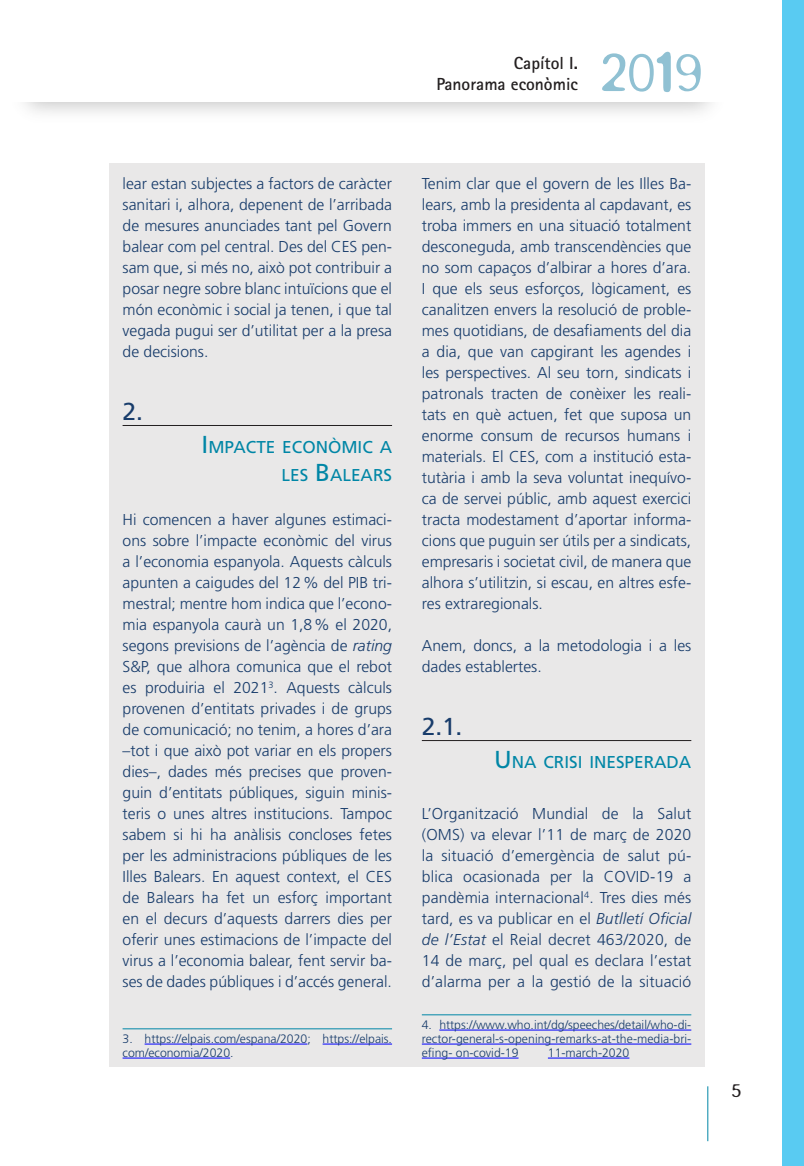
<style>
.page{position:relative;width:804px;height:1166px;background:#fff}
.page>*{position:absolute;margin:0;border:0;box-sizing:border-box;transform-origin:0 0}
.t1{font:300 61.07px "Blur";color:#90c1d3}
.t2{font:24.5px "Frutiger LT Std";color:#183c6b}
.t3{font:300 21px "Blur";color:#231f20}
.t4{font:700 17.5px/21px "Rotis Sans Serif";color:#231f20;text-align:right}
.t5{font:17.15px/28px "Frutiger LT Std";color:#0086a6;text-align:right}
.t6{font:300 15.75px/21px "Frutiger LT Std";color:#183c6b;text-align:justify}
.t7{font:300 12.25px/14px "Frutiger LT Std";color:#183c6b}
.s1{font-size:24.5px}
.s2{font-style:italic}
</style>
<div class="page">
<hr style="left:707px;top:1086px;width:1px;height:55px;background:#0086a6">
<div style="left:782px;top:0;width:22px;height:1166px;background:#59cbf2"></div>
<div style="left:109px;top:164px;width:595px;height:903px;background:#e9e8e8"></div>
<hr style="left:123px;top:425px;width:269px;height:1px;background:#231f20">
<hr style="left:123px;top:1028px;width:269px;height:1px;background:#0086a6">
<hr style="left:145px;top:1044px;width:162px;height:1px;background:#00f">
<hr style="left:322px;top:1044px;width:70px;height:1px;background:#00f">
<hr style="left:123px;top:1058px;width:107px;height:1px;background:#00f">
<hr style="left:422px;top:740px;width:269px;height:1px;background:#231f20">
<hr style="left:422px;top:1014px;width:269px;height:1px;background:#0086a6">
<hr style="left:439px;top:1030px;width:252px;height:1px;background:#00f">
<hr style="left:422px;top:1044px;width:269px;height:1px;background:#00f">
<hr style="left:422px;top:1058px;width:96px;height:1px;background:#00f">
<hr style="left:548px;top:1058px;width:81px;height:1px;background:#00f">
<p class="t4" style="left:436px;top:52px;width:143px">Capítol I.<br>Panorama econòmic</p>
<h1 class="t1" style="left:599px;top:38px;width:104px">2019</h1>
<p class="t6" style="left:123px;top:173px;width:271px">lear estan subjectes a factors de caràcter sanitari i, alhora, depenent de l’arribada de mesures anunciades tant pel Govern balear com pel central. Des del CES pen&shy;sam que, si més no, això pot contribuir a posar negre sobre blanc intuïcions que el món econòmic i social ja tenen, i que tal vegada pugui ser d’utilitat per a la presa de decisions.</p>
<h2 class="t2" style="left:123px;top:397px;width:22px">2.</h2>
<p class="t5" style="left:202px;top:433px;width:192px"><span class="s1">I</span>MPACTE ECONÒMIC A<br>LES <span class="s1">B</span>ALEARS</p>
<p class="t6" style="left:123px;top:509px;width:271px">Hi comencen a haver algunes estimaci&shy;ons sobre l’impacte econòmic del virus a l’economia espanyola. Aquests càlculs apunten a caigudes del 12% del PIB tri&shy;mestral; mentre hom indica que l’econo&shy;mia espanyola caurà un 1,8% el 2020, segons previsions de l’agència de <span class="s2">rating </span>S&amp;P, que alhora comunica que el rebot es produiria el 2021<sup>3</sup>. Aquests càlculs provenen d’entitats privades i de grups de comunicació; no tenim, a hores d’ara –tot i que això pot variar en els propers dies–, dades més precises que proven&shy;guin d’entitats públiques, siguin minis&shy;teris o unes altres institucions. Tampoc sabem si hi ha anàlisis concloses fetes per les administracions públiques de les Illes Balears. En aquest context, el CES de Balears ha fet un esforç important en el decurs d’aquests darrers dies per oferir unes estimacions de l’impacte del virus a l’economia balear, fent servir ba&shy;ses de dades públiques i d’accés general.</p>
<p class="t7" style="left:123px;top:1032px;width:271px">3. https://elpais.com/espana/2020; https://elpais. com/economia/2020.</p>
<p class="t6" style="left:422px;top:173px;width:271px">Tenim clar que el govern de les Illes Ba&shy;lears, amb la presidenta al capdavant, es troba immers en una situació totalment desconeguda, amb transcendències que no som capaços d’albirar a hores d’ara.<br>I que els seus esforços, lògicament, es canalitzen envers la resolució de proble&shy;mes quotidians, de desafiaments del dia a dia, que van capgirant les agendes i les perspectives. Al seu torn, sindicats i patronals tracten de conèixer les reali&shy;tats en què actuen, fet que suposa un enorme consum de recursos humans i materials. El CES, com a institució esta&shy;tutària i amb la seva voluntat inequívo&shy;ca de servei públic, amb aquest exercici tracta modestament d’aportar informa&shy;cions que puguin ser útils per a sindicats, empresaris i societat civil, de manera que alhora s’utilitzin, si escau, en altres esfe&shy;res extraregionals.</p>
<p class="t6" style="left:422px;top:635px;width:271px">Anem, doncs, a la metodologia i a les dades establertes.</p>
<h2 class="t2" style="left:422px;top:712px;width:42px">2.1.</h2>
<p class="t5" style="left:494px;top:748px;width:199px"><span class="s1">U</span>NA CRISI INESPERADA</p>
<p class="t6" style="left:422px;top:803px;width:271px">L’Organització Mundial de la Salut (OMS) va elevar l’11 de març de 2020 la situació d’emergència de salut pú&shy;blica ocasionada per la COVID-19 a pandèmia internacional<sup>4</sup>. Tres dies més tard, es va publicar en el <span class="s2">Butlletí Oficial de l’Estat</span> el Reial decret 463/2020, de 14 de març, pel qual es declara l’estat d’alarma per a la gestió de la situació</p>
<p class="t7" style="left:422px;top:1018px;width:271px;text-align:justify">4. https://www.who.int/dg/speeches/detail/who-di&shy;rector-general-s-opening-remarks-at-the-media-bri&shy;efing- on-covid-19</p>
<p class="t7" style="left:548px;top:1046px;width:83px">11-march-2020</p>
<h3 class="t3" style="left:731px;top:1079px;width:12px">5</h3>
</div>
